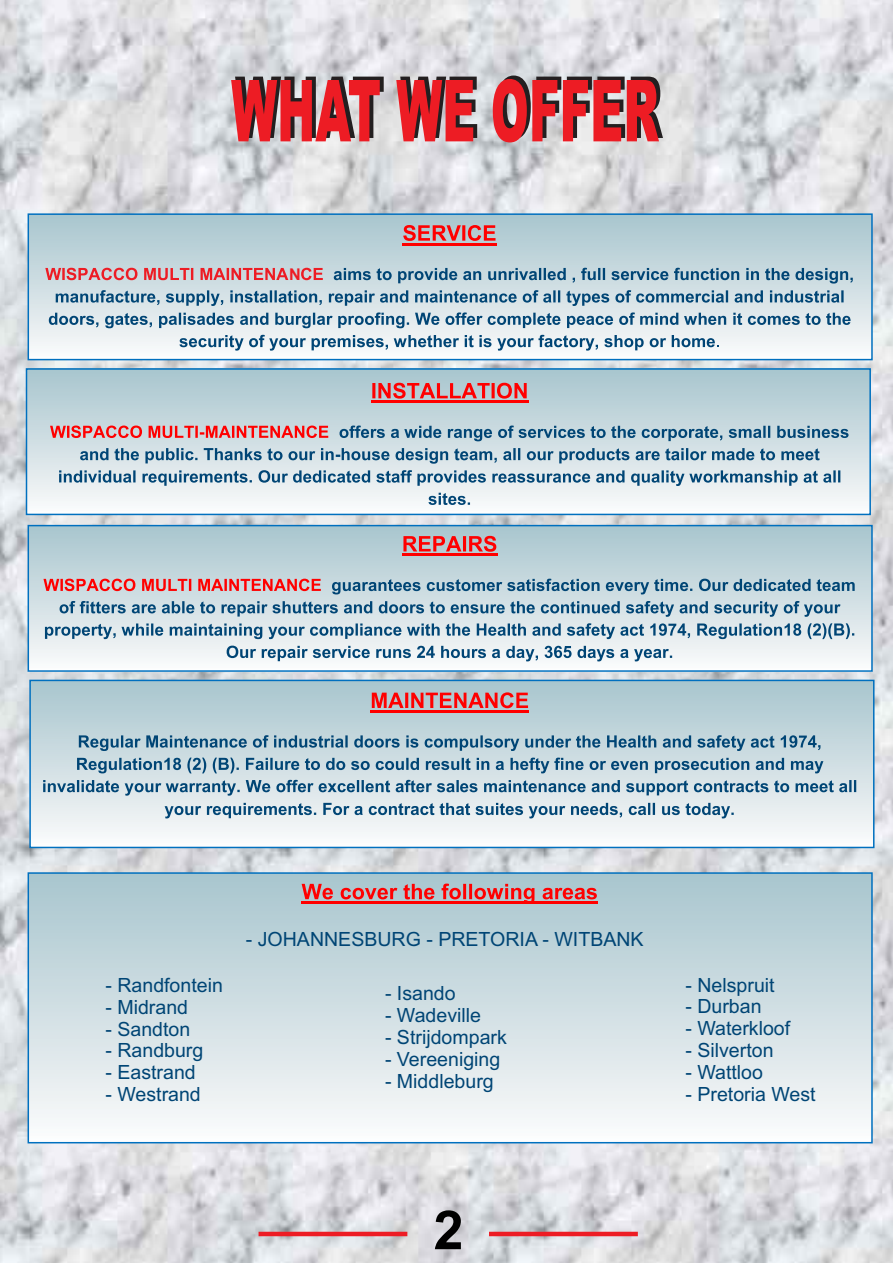
<style>
.page{position:relative;width:893px;height:1263px;background:#fff}
.page>*{position:absolute;margin:0;border:0;box-sizing:border-box;transform-origin:0 0}
.t1{font:700 54px "Arial";color:#000}
.t2{font:19.65px "Arial";color:#004575}
.t3{font:700 16.2px "Arial";color:#ed1c24}
</style>
<div class="page">
<img style="left:0;top:0;width:893px;height:1263px">
<svg style="left:231px;top:77px;width:153px;height:64px;background:#c24e53"></svg>
<svg style="left:396px;top:77px;width:81px;height:64px;background:#c14348"></svg>
<svg style="left:493px;top:76px;width:170px;height:66px;background:#c35358"></svg>
<hr style="left:259px;top:1232px;width:148px;height:4px;background:#ed1c24">
<hr style="left:489px;top:1232px;width:149px;height:4px;background:#ed1c24">
<div style="left:28px;top:214px;width:844px;height:146px;background:linear-gradient(to bottom,#a7c4cd,#fafafb)"></div>
<div style="left:28px;top:213px;width:845px;height:147px;border:2px solid #0070bf"></div>
<svg style="left:403px;top:225px;width:92px;height:16px"></svg>
<hr style="left:402px;top:243px;width:95px;height:2px;background:#f00">
<svg style="left:45px;top:268px;width:243px;height:12px;background:#d9848a"></svg>
<svg style="left:301px;top:268px;width:22px;height:12px"></svg>
<svg style="left:334px;top:268px;width:241px;height:15px;background:#8eaec0"></svg>
<svg style="left:581px;top:268px;width:158px;height:12px;background:#7ca1b7"></svg>
<svg style="left:746px;top:268px;width:107px;height:16px;background:#8faec0"></svg>
<svg style="left:56px;top:290px;width:788px;height:16px;background:#99b5c6"></svg>
<svg style="left:49px;top:312px;width:564px;height:16px;background:#a0b9c9"></svg>
<svg style="left:619px;top:312px;width:232px;height:13px;background:#96b2c4"></svg>
<svg style="left:179px;top:335px;width:540px;height:16px"></svg>
<div style="left:27px;top:369px;width:843px;height:145px;background:linear-gradient(to bottom,#a7c5cd,#fbfafb)"></div>
<div style="left:26px;top:368px;width:845px;height:147px;border:2px solid #0070bf"></div>
<svg style="left:372px;top:383px;width:155px;height:16px;background:#d47579"></svg>
<hr style="left:371px;top:401px;width:157px;height:2px;background:#f00">
<svg style="left:50px;top:425px;width:278px;height:13px;background:#e07d80"></svg>
<svg style="left:340px;top:425px;width:245px;height:16px;background:#91b0c2"></svg>
<svg style="left:591px;top:426px;width:257px;height:15px;background:#8daec0"></svg>
<svg style="left:80px;top:448px;width:740px;height:16px;background:#9db8c8"></svg>
<svg style="left:59px;top:470px;width:781px;height:16px;background:#a2bbcb"></svg>
<svg style="left:428px;top:493px;width:42px;height:12px"></svg>
<div style="left:28px;top:526px;width:844px;height:145px;background:linear-gradient(to bottom,#a8c5cd,#fbfafb)"></div>
<div style="left:28px;top:525px;width:845px;height:147px;border:2px solid #0070bf"></div>
<svg style="left:403px;top:536px;width:93px;height:16px"></svg>
<hr style="left:402px;top:554px;width:95px;height:2px;background:#f00">
<svg style="left:43px;top:579px;width:278px;height:12px;background:#e1777a"></svg>
<svg style="left:332px;top:579px;width:268px;height:15px;background:#89aabd"></svg>
<svg style="left:606px;top:579px;width:249px;height:15px;background:#8cacbf"></svg>
<svg style="left:60px;top:601px;width:364px;height:15px;background:#95b2c4"></svg>
<svg style="left:430px;top:601px;width:410px;height:16px;background:#9ab6c6"></svg>
<svg style="left:45px;top:623px;width:809px;height:16px;background:#a0baca"></svg>
<svg style="left:227px;top:646px;width:445px;height:15px"></svg>
<div style="left:30px;top:680px;width:844px;height:167px;background:linear-gradient(to bottom,#a7c3cb,#fafafb)"></div>
<div style="left:29px;top:680px;width:845px;height:168px;border:2px solid #0070bf"></div>
<svg style="left:372px;top:692px;width:156px;height:16px;background:#d56b6f"></svg>
<hr style="left:370px;top:710px;width:159px;height:2px;background:#f00">
<svg style="left:79px;top:735px;width:521px;height:16px;background:#8cadbf"></svg>
<svg style="left:607px;top:735px;width:213px;height:16px;background:#8cadbf"></svg>
<svg style="left:77px;top:758px;width:746px;height:15px;background:#92b1c2"></svg>
<svg style="left:43px;top:780px;width:645px;height:16px;background:#9db7c8"></svg>
<svg style="left:694px;top:780px;width:162px;height:12px;background:#89a9bd"></svg>
<svg style="left:165px;top:803px;width:569px;height:15px;background:#a5bdcc"></svg>
<div style="left:28px;top:873px;width:844px;height:270px;background:linear-gradient(to bottom,#a7c5cd,#fbfbfb)"></div>
<div style="left:28px;top:872px;width:845px;height:271px;border:2px solid #0070bf"></div>
<svg style="left:302px;top:883px;width:295px;height:18px;background:#c7878c"></svg>
<hr style="left:302px;top:901px;width:296px;height:3px;background:#f00">
<p class="t3" style="left:289px;top:268px;width:13px">N</p>
<p class="t2" style="left:105px;top:977px;width:119px">- Randfontein</p>
<p class="t2" style="left:105px;top:999px;width:84px">- Midrand</p>
<p class="t2" style="left:105px;top:1021px;width:86px">- Sandton</p>
<p class="t2" style="left:105px;top:1043px;width:99px">- Randburg</p>
<p class="t2" style="left:105px;top:1065px;width:92px">- Eastrand</p>
<p class="t2" style="left:105px;top:1087px;width:97px">- Westrand</p>
<p class="t2" style="left:246px;top:932px;width:399px">- JOHANNESBURG - PRETORIA - WITBANK</p>
<p class="t2" style="left:385px;top:986px;width:72px">- Isando</p>
<p class="t2" style="left:385px;top:1008px;width:98px">- Wadeville</p>
<p class="t2" style="left:385px;top:1029px;width:123px">- Strijdompark</p>
<p class="t2" style="left:385px;top:1051px;width:117px">- Vereeniging</p>
<p class="t2" style="left:385px;top:1073px;width:110px">- Middleburg</p>
<p class="t2" style="left:685px;top:977px;width:91px">- Nelspruit</p>
<p class="t2" style="left:685px;top:999px;width:78px">- Durban</p>
<p class="t2" style="left:685px;top:1021px;width:106px">- Waterkloof</p>
<p class="t2" style="left:685px;top:1043px;width:90px">- Silverton</p>
<p class="t2" style="left:685px;top:1065px;width:79px">- Wattloo</p>
<p class="t2" style="left:685px;top:1086px;width:132px">- Pretoria West</p>
<h1 class="t1" style="left:434px;top:1210px;width:32px">2</h1>
</div>
